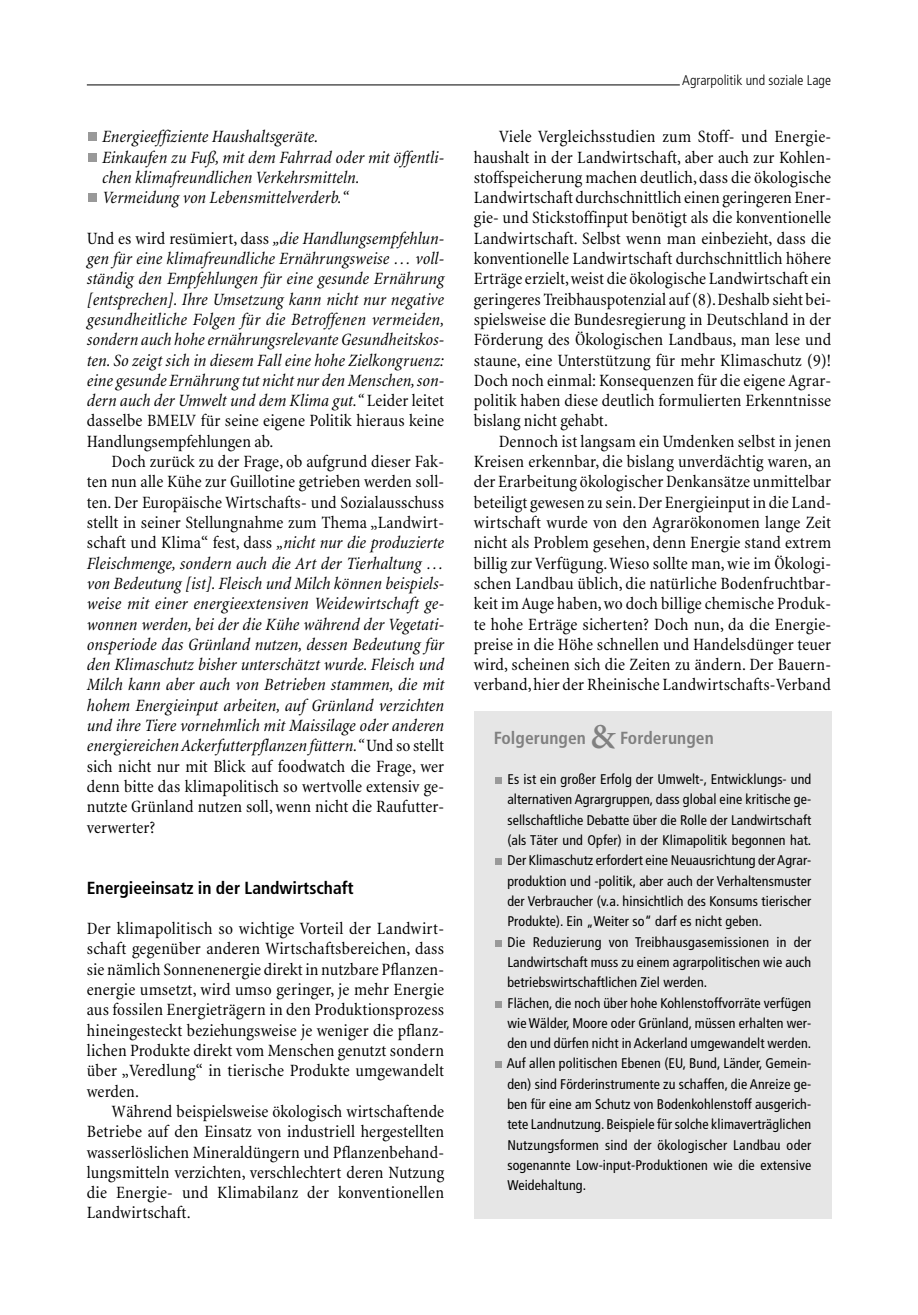
<style>
.page{position:relative;width:918px;height:1315px;background:#fff}
.page>*{position:absolute;margin:0;border:0;box-sizing:border-box;transform-origin:0 0}
.t1{font:condensed 17.5px/20.3px "Minion";letter-spacing:.01em;color:#000;text-align:justify}
.t2{font:italic condensed 17.5px/20.3px "Minion";color:#000;text-align:justify}
.t3{font:700 condensed 17.5px "Frutiger";color:#000}
.t4{font:700 condensed 17.5px "Frutiger";letter-spacing:.005em;color:#808080}
.t5{font:condensed 14px/20.3px "Frutiger";letter-spacing:.01em;color:#000}
.t6{font:300 condensed 14px "Frutiger";letter-spacing:.005em;color:#000}
.s1{font-style:normal}
.s2{font-family:"Minion";font-weight:600;font-stretch:normal;font-size:35px}
</style>
<div class="page">
<div style="left:89px;top:193px;width:8px;height:9px;background:#999"></div>
<div style="left:89px;top:153px;width:8px;height:9px;background:#999"></div>
<div style="left:89px;top:133px;width:8px;height:8px;background:#999"></div>
<hr style="left:87px;top:85px;width:593px;height:1px;background:#000">
<div style="left:474px;top:711px;width:357px;height:507px;background:#e6e6e6"></div>
<div style="left:495px;top:1061px;width:7px;height:7px;background:#999"></div>
<div style="left:495px;top:1000px;width:7px;height:7px;background:#999"></div>
<div style="left:495px;top:939px;width:7px;height:7px;background:#999"></div>
<div style="left:495px;top:858px;width:7px;height:7px;background:#999"></div>
<div style="left:495px;top:777px;width:7px;height:7px;background:#999"></div>
<p class="t2" style="left:102px;top:128px;width:343px;text-align:left">Energieeffiziente Haushaltsgeräte.<br>Einkaufen zu Fuß, mit dem Fahrrad oder mit öffentli&shy;chen klimafreundlichen Verkehrsmitteln.<br>Vermeidung von Lebensmittelverderb.“</p>
<p class="t2" style="left:87px;top:229px;width:359px"><span class="s1">Und es wird resümiert, dass</span> „die Handlungsempfehlun&shy;gen für eine klimafreundliche Ernährungsweise … voll&shy;ständig den Empfehlungen für eine gesunde Ernährung [entsprechen]. Ihre Umsetzung kann nicht nur negative gesundheitliche Folgen für die Betroffenen vermeiden, sondern auch hohe ernährungsrelevante Gesundheitskos&shy;ten. So zeigt sich in diesem Fall eine hohe Zielkongruenz: eine gesunde Ernährung tut nicht nur den Menschen,son&shy;dern auch der Umwelt und dem Klima gut.“ <span class="s1">Leider leitet dasselbe BMELV für seine eigene Politik hieraus keine Handlungsempfehlungen ab.</span></p>
<p class="t2" style="left:87px;top:453px;width:359px;text-indent:25px"><span class="s1">Doch zurück zu der Frage, ob aufgrund dieser Fak&shy;ten nun alle Kühe zur Guillotine getrieben werden soll&shy;ten. Der Europäische Wirtschafts- und Sozialausschuss stellt in seiner Stellungnahme zum Thema „Landwirt&shy;schaft und Klima“ fest, dass</span> „nicht nur die produzierte Fleischmenge, sondern auch die Art der Tierhaltung … von Bedeutung [ist]. Fleisch und Milch können beispiels&shy;weise mit einer energieextensiven Weidewirtschaft ge&shy;wonnen werden, bei der die Kühe während der Vegetati&shy;onsperiode das Grünland nutzen, dessen Bedeutung für den Klimaschutz bisher unterschätzt wurde. Fleisch und Milch kann aber auch von Betrieben stammen, die mit hohem Energieinput arbeiten, auf Grünland verzichten und ihre Tiere vornehmlich mit Maissilage oder anderen energiereichen Ackerfutterpflanzen füttern.“ <span class="s1">Und so stellt sich nicht nur mit Blick auf foodwatch die Frage, wer denn bitte das klimapolitisch so wertvolle extensiv ge&shy;nutzte Grünland nutzen soll, wenn nicht die Raufutter&shy;verwerter?</span></p>
<p class="t3" style="left:87px;top:880px;width:268px">Energieeinsatz in der Landwirtschaft</p>
<p class="t1" style="left:87px;top:920px;width:359px">Der klimapolitisch so wichtige Vorteil der Landwirt&shy;schaft gegenüber anderen Wirtschaftsbereichen, dass sie nämlich Sonnenenergie direkt in nutzbare Pflanzen&shy;energie umsetzt, wird umso geringer, je mehr Energie aus fossilen Energieträgern in den Produktionsprozess hineingesteckt beziehungsweise je weniger die pflanz&shy;lichen Produkte direkt vom Menschen genutzt sondern über „Veredlung“ in tierische Produkte umgewandelt werden.</p>
<p class="t1" style="left:87px;top:1102px;width:359px;text-indent:25px">Während beispielsweise ökologisch wirtschaftende Betriebe auf den Einsatz von industriell hergestellten wasserlöslichen Mineraldüngern und Pflanzenbehand&shy;lungsmitteln verzichten, verschlechtert deren Nutzung die Energie- und Klimabilanz der konventionellen Landwirtschaft.</p>
<p class="t6" style="left:682px;top:75px;width:150px">Agrarpolitik und soziale Lage</p>
<p class="t1" style="left:474px;top:128px;width:359px;text-indent:25px">Viele Vergleichsstudien zum Stoff- und Energie&shy;haushalt in der Landwirtschaft, aber auch zur Kohlen&shy;stoffspeicherung machen deutlich, dass die ökologische Landwirtschaft durchschnittlich einen geringeren Ener&shy;gie- und Stickstoffinput benötigt als die konventionelle Landwirtschaft. Selbst wenn man einbezieht, dass die konventionelle Landwirtschaft durchschnittlich höhere Erträge erzielt,weist die ökologische Landwirtschaft ein geringeres Treibhauspotenzial auf (8).Deshalb sieht bei&shy;spielsweise die Bundesregierung in Deutschland in der Förderung des Ökologischen Landbaus, man lese und staune, eine Unterstützung für mehr Klimaschutz (9)!<br>Doch noch einmal: Konsequenzen für die eigene Agrar&shy;politik haben diese deutlich formulierten Erkenntnisse bislang nicht gehabt.</p>
<p class="t1" style="left:474px;top:432px;width:359px;text-indent:25px">Dennoch ist langsam ein Umdenken selbst in jenen Kreisen erkennbar, die bislang unverdächtig waren, an der Erarbeitung ökologischer Denkansätze unmittelbar beteiligt gewesen zu sein.Der Energieinput in die Land&shy;wirtschaft wurde von den Agrarökonomen lange Zeit nicht als Problem gesehen, denn Energie stand extrem billig zur Verfügung.Wieso sollte man, wie im Ökologi&shy;schen Landbau üblich, die natürliche Bodenfruchtbar&shy;keit im Auge haben,wo doch billige chemische Produk&shy;te hohe Erträge sicherten? Doch nun, da die Energie&shy;preise in die Höhe schnellen und Handelsdünger teuer wird, scheinen sich die Zeiten zu ändern. Der Bauern&shy;verband,hier der Rheinische Landwirtschafts-Verband</p>
<p class="t4" style="left:494px;top:730px;width:221px">Folgerungen <span class="s2">&amp;</span> Forderungen</p>
<p class="t5" style="left:507px;top:770px;width:306px">Es ist ein großer Erfolg der Umwelt-, Entwicklungs- und alternativen Agrargruppen, dass global eine kritische ge&shy;sellschaftliche Debatte über die Rolle der Landwirtschaft (als Täter und Opfer) in der Klimapolitik begonnen hat.<br>Der Klimaschutz erfordert eine Neuausrichtung der Agrar&shy;produktion und -politik, aber auch der Verhaltensmuster der Verbraucher (v.a. hinsichtlich des Konsums tierischer Produkte). Ein „Weiter so“ darf es nicht geben.<br>Die Reduzierung von Treibhausgasemissionen in der Landwirtschaft muss zu einem agrarpolitischen wie auch betriebswirtschaftlichen Ziel werden.<br>Flächen, die noch über hohe Kohlenstoffvorräte verfügen wie Wälder, Moore oder Grünland, müssen erhalten wer&shy;den und dürfen nicht in Ackerland umgewandelt werden.<br>Auf allen politischen Ebenen (EU, Bund, Länder, Gemein&shy;den) sind Förderinstrumente zu schaffen, die Anreize ge&shy;ben für eine am Schutz von Bodenkohlenstoff ausgerich&shy;tete Landnutzung. Beispiele für solche klimaverträglichen Nutzungsformen sind der ökologischer Landbau oder sogenannte Low-input-Produktionen wie die extensive Weidehaltung.</p>
</div>
